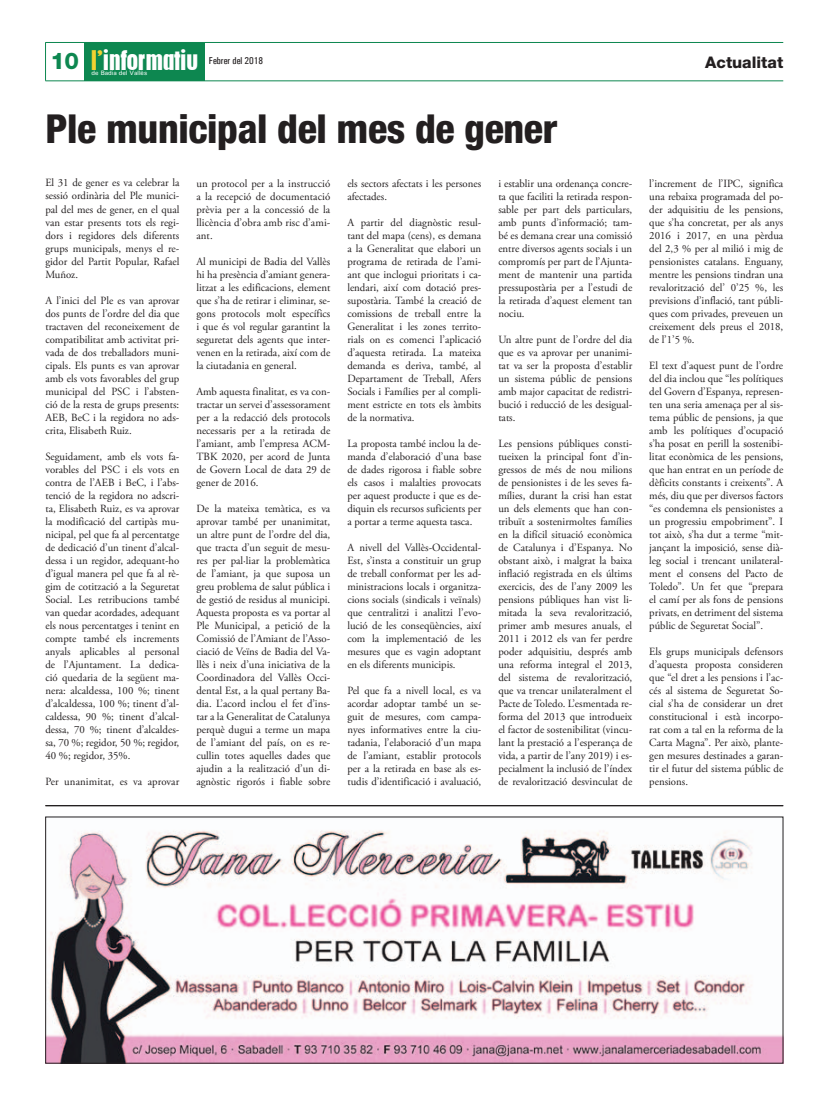
<style>
.page{position:relative;width:823px;height:1106px;background:#fff}
.page>*{position:absolute;margin:0;border:0;box-sizing:border-box;transform-origin:0 0}
.t1{font:800 condensed 40px "Helvetica Neue LT Std";letter-spacing:-.01em;color:#231f20}
.t2{font:800 23px "Helvetica Neue LT Std";color:#0d8750}
.t3{font:22.3px "Pilsen Plakat";color:#fff}
.t4{font:800 16px "Helvetica Neue LT Std";color:#231f20}
.t5{font:11px/13px "Adobe Garamond Pro";color:#231f20;text-align:justify}
.t6{font:500 condensed 10px "Univers";color:#231f20}
.t7{font:500 6.4px "Univers";color:#fff}
.s1{color:#f2d231}
</style>
<div class="page">
<hr style="left:45px;top:805px;width:737px;height:1px;background:#231f20">
<img style="left:47px;top:830px;width:733px;height:231px">
<hr style="left:45px;top:42px;width:737px;height:1px;background:#0d8750">
<hr style="left:45px;top:81px;width:737px;height:1px;background:#0d8750">
<hr style="left:45px;top:42px;width:1px;height:39px;background:#0d8750">
<div style="left:84px;top:42px;width:121px;height:39px;background:#0d8750"></div>
<h3 class="t3" style="left:91px;top:42px;width:108px"><span class="s1">l'</span>informatiu</h3>
<h3 class="t4" style="left:704px;top:53px;width:79px">Actualitat</h3>
<h2 class="t2" style="left:51px;top:47px;width:30px">10</h2>
<p class="t6" style="left:209px;top:55px;width:56px">Febrer del 2018</p>
<p class="t7" style="left:91px;top:69px;width:57px">de Badia del Vallès</p>
<h1 class="t1" style="left:45px;top:103px;width:513px">Ple municipal del mes de gener</h1>
<p class="t5" style="left:45px;top:177px;width:135px">El 31 de gener es va celebrar la sessió ordinària del Ple munici&shy;pal del mes de gener, en el qual van estar presents tots els regi&shy;dors i regidores dels diferents grups municipals, menys el re&shy;gidor del Partit Popular, Rafael Muñoz.</p>
<p class="t5" style="left:45px;top:294px;width:135px">A l’inici del Ple es van aprovar dos punts de l’ordre del dia que tractaven del reconeixement de compatibilitat amb activitat pri&shy;vada de dos treballadors muni&shy;cipals. Els punts es van aprovar amb els vots favorables del grup municipal del PSC i l’absten&shy;ció de la resta de grups presents:<br>AEB, BeC i la regidora no ads&shy;crita, Elisabeth Ruiz.</p>
<p class="t5" style="left:45px;top:450px;width:135px">Seguidament, amb els vots fa&shy;vorables del PSC i els vots en contra de l’AEB i BeC, i l’abs&shy;tenció de la regidora no adscri&shy;ta, Elisabeth Ruiz, es va aprovar la modificació del cartipàs mu&shy;nicipal, pel que fa al percentatge de dedicació d’un tinent d’alcal&shy;dessa i un regidor, adequant-ho d’igual manera pel que fa al rè&shy;gim de cotització a la Seguretat Social. Les retribucions també van quedar acordades, adequant els nous percentatges i tenint en compte també els increments anyals aplicables al personal de l’Ajuntament. La dedica&shy;ció quedaria de la següent ma&shy;nera: alcaldessa, 100 %; tinent d’alcaldessa, 100 %; tinent d’al&shy;caldessa, 90 %; tinent d’alcal&shy;dessa, 70 %; tinent d’alcaldes&shy;sa, 70 %; regidor, 50 %; regidor, 40 %; regidor, 35%.</p>
<p class="t5" style="left:45px;top:775px;width:135px">Per unanimitat, es va aprovar</p>
<p class="t5" style="left:196px;top:177px;width:135px">un protocol per a la instrucció a la recepció de documentació prèvia per a la concessió de la llicència d’obra amb risc d’ami&shy;ant.</p>
<p class="t5" style="left:196px;top:255px;width:135px">Al municipi de Badia del Vallès hi ha presència d’amiant genera&shy;litzat a les edificacions, element que s’ha de retirar i eliminar, se&shy;gons protocols molt específics i que és vol regular garantint la seguretat dels agents que inter&shy;venen en la retirada, així com de la ciutadania en general.</p>
<p class="t5" style="left:196px;top:385px;width:135px">Amb aquesta finalitat, es va con&shy;tractar un servei d’assessorament per a la redacció dels protocols necessaris per a la retirada de l’amiant, amb l’empresa ACM-TBK 2020, per acord de Junta de Govern Local de data 29 de gener de 2016.</p>
<p class="t5" style="left:196px;top:502px;width:135px">De la mateixa temàtica, es va aprovar també per unanimitat, un altre punt de l’ordre del dia, que tracta d’un seguit de mesu&shy;res per pal·liar la problemàtica de l’amiant, ja que suposa un greu problema de salut pública i de gestió de residus al municipi.<br>Aquesta proposta es va portar al Ple Municipal, a petició de la Comissió de l’Amiant de l’Asso&shy;ciació de Veïns de Badia del Va&shy;llès i neix d’una iniciativa de la Coordinadora del Vallès Occi&shy;dental Est, a la qual pertany Ba&shy;dia. L’acord inclou el fet d’ins&shy;tar a la Generalitat de Catalunya perquè dugui a terme un mapa de l’amiant del país, on es re&shy;cullin totes aquelles dades que ajudin a la realització d’un di&shy;agnòstic rigorós i fiable sobre</p>
<p class="t5" style="left:347px;top:177px;width:135px">els sectors afectats i les persones afectades.</p>
<p class="t5" style="left:347px;top:216px;width:135px">A partir del diagnòstic resul&shy;tant del mapa (cens), es demana a la Generalitat que elabori un programa de retirada de l’ami&shy;ant que inclogui prioritats i ca&shy;lendari, així com dotació pres&shy;supostària. També la creació de comissions de treball entre la Generalitat i les zones territo&shy;rials on es comenci l’aplicació d’aquesta retirada. La mateixa demanda es deriva, també, al Departament de Treball, Afers Socials i Famílies per al compli&shy;ment estricte en tots els àmbits de la normativa.</p>
<p class="t5" style="left:347px;top:437px;width:135px">La proposta també inclou la de&shy;manda d’elaboració d’una base de dades rigorosa i fiable sobre els casos i malalties provocats per aquest producte i que es de&shy;diquin els recursos suficients per a portar a terme aquesta tasca.</p>
<p class="t5" style="left:347px;top:541px;width:135px">A nivell del Vallès-Occidental-Est, s’insta a constituir un grup de treball conformat per les ad&shy;ministracions locals i organitza&shy;cions socials (sindicals i veïnals) que centralitzi i analitzi l’evo&shy;lució de les conseqüències, així com la implementació de les mesures que es vagin adoptant en els diferents municipis.</p>
<p class="t5" style="left:347px;top:684px;width:135px">Pel que fa a nivell local, es va acordar adoptar també un se&shy;guit de mesures, com campa&shy;nyes informatives entre la ciu&shy;tadania, l’elaboració d’un mapa de l’amiant, establir protocols per a la retirada en base als es&shy;tudis d’identificació i avaluació,</p>
<p class="t5" style="left:498px;top:177px;width:135px">i establir una ordenança concre&shy;ta que faciliti la retirada respon&shy;sable per part dels particulars, amb punts d’informació; tam&shy;bé es demana crear una comissió entre diversos agents socials i un compromís per part de l’Ajunta&shy;ment de mantenir una partida pressupostària per a l’estudi de la retirada d’aquest element tan nociu.</p>
<p class="t5" style="left:498px;top:333px;width:135px">Un altre punt de l’ordre del dia que es va aprovar per unanimi&shy;tat va ser la proposta d’establir un sistema públic de pensions amb major capacitat de redistri&shy;bució i reducció de les desigual&shy;tats.</p>
<p class="t5" style="left:498px;top:437px;width:135px">Les pensions públiques consti&shy;tueixen la principal font d’in&shy;gressos de més de nou milions de pensionistes i de les seves fa&shy;mílies, durant la crisi han estat un dels elements que han con&shy;tribuït a sostenirmoltes famílies en la difícil situació econòmica de Catalunya i d’Espanya. No obstant això, i malgrat la baixa inflació registrada en els últims exercicis, des de l’any 2009 les pensions públiques han vist li&shy;mitada la seva revalorització, primer amb mesures anuals, el 2011 i 2012 els van fer perdre poder adquisitiu, després amb una reforma integral el 2013, del sistema de revalorització, que va trencar unilateralment el Pacte de Toledo. L’esmentada re&shy;forma del 2013 que introdueix el factor de sostenibilitat (vincu&shy;lant la prestació a l’esperança de vida, a partir de l’any 2019) i es&shy;pecialment la inclusió de l’índex de revalorització desvinculat de</p>
<p class="t5" style="left:649px;top:177px;width:135px">l’increment de l’IPC, significa una rebaixa programada del po&shy;der adquisitiu de les pensions, que s’ha concretat, per als anys 2016 i 2017, en una pèrdua del 2,3 % per al milió i mig de pensionistes catalans. Enguany, mentre les pensions tindran una revalorització del’ 0’25 %, les previsions d’inflació, tant públi&shy;ques com privades, preveuen un creixement dels preus el 2018, de l’1’5 %.</p>
<p class="t5" style="left:649px;top:359px;width:135px">El text d’aquest punt de l’ordre del dia inclou que “les polítiques del Govern d’Espanya, represen&shy;ten una seria amenaça per al sis&shy;tema públic de pensions, ja que amb les polítiques d’ocupació s’ha posat en perill la sostenibi&shy;litat econòmica de les pensions, que han entrat en un període de dèficits constants i creixents”. A més, diu que per diversos factors “es condemna els pensionistes a un progressiu empobriment”. I tot això, s’ha dut a terme “mit&shy;jançant la imposició, sense dià&shy;leg social i trencant unilateral&shy;ment el consens del Pacto de Toledo”. Un fet que “prepara el camí per als fons de pensions privats, en detriment del sistema públic de Seguretat Social”.</p>
<p class="t5" style="left:649px;top:645px;width:135px">Els grups municipals defensors d’aquesta proposta consideren que “el dret a les pensions i l’ac&shy;cés al sistema de Seguretat So&shy;cial s’ha de considerar un dret constitucional i està incorpo&shy;rat com a tal en la reforma de la Carta Magna”. Per això, plante&shy;gen mesures destinades a garan&shy;tir el futur del sistema públic de pensions.</p>
</div>
